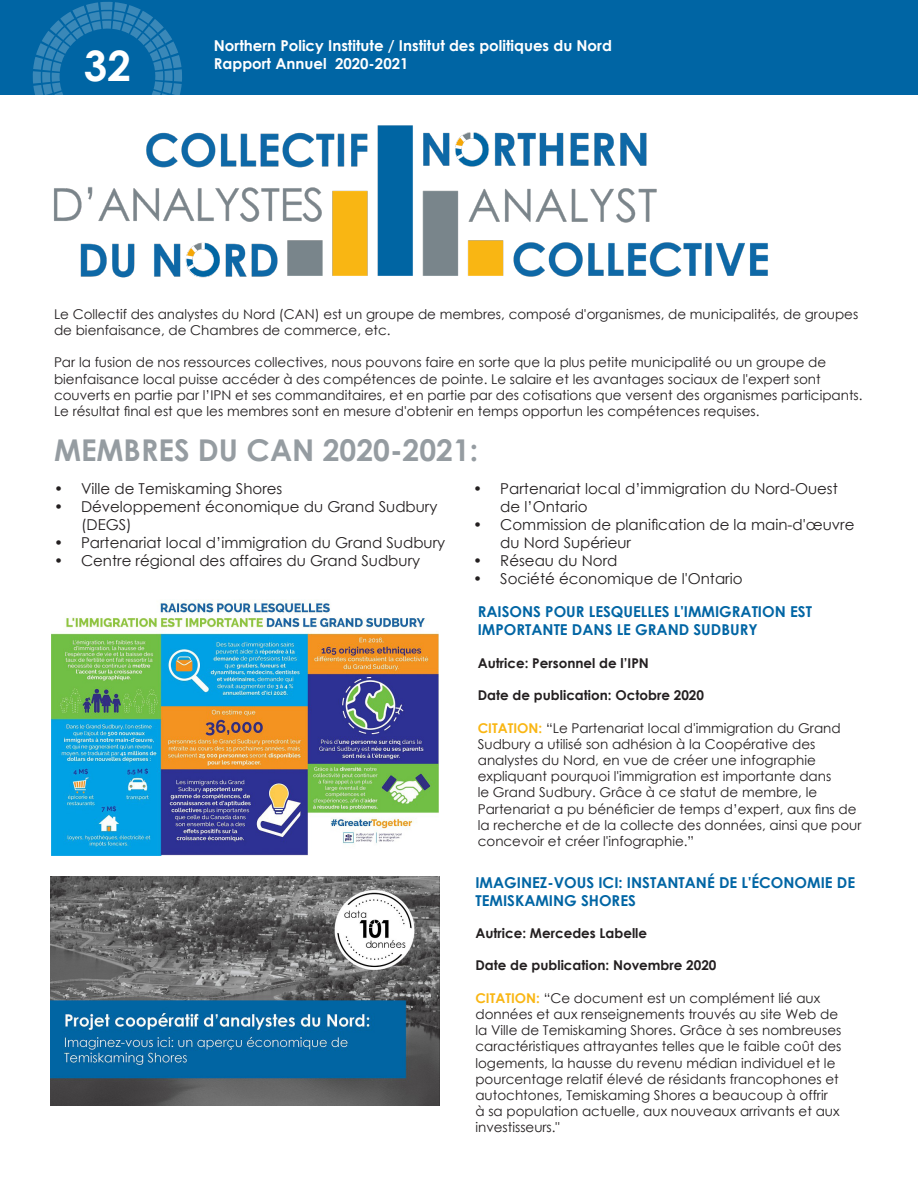
<style>
.page{position:relative;width:918px;height:1188px;background:#fff}
.page>*{position:absolute;margin:0;border:0;box-sizing:border-box;transform-origin:0 0}
.t1{font:700 42px "Century Gothic";color:#fff}
.Sub-title{font:700 30px "Century Gothic";color:#959ca1}
.t2{font:15px/18px "Century Gothic";color:#231f20}
.Body{font:700 15px/18px "Century Gothic";color:#0065a4}
.t3{font:700 15px/18px "Century Gothic";color:#fff}
.Body-2{font:13.5px/16.2px "Century Gothic";color:#231f20}
.Body-3{font:700 13.5px "Century Gothic";color:#231f20}
.s1{font-weight:700;color:#f9b614}
</style>
<div class="page">
<div style="left:0;top:0;width:918px;height:95px;background:#0065a4"></div>
<svg style="left:33px;top:2px;width:149px;height:93px"></svg>
<img style="left:54px;top:125px;width:714px;height:153px">
<img style="left:51px;top:876px;width:388px;height:229px">
<img style="left:52px;top:602px;width:387px;height:253px">
<h1 class="t1" style="left:84px;top:33px;width:49px">32</h1>
<p class="t3" style="left:214px;top:36px;width:400px">Northern Policy Institute / Institut des politiques du Nord<br>Rapport Annuel 2020-2021</p>
<p class="Body-2" style="left:54px;top:306px;width:806px">Le Collectif des analystes du Nord (CAN) est un groupe de membres, composé d'organismes, de municipalités, de groupes de bienfaisance, de Chambres de commerce, etc.</p>
<p class="Body-2" style="left:54px;top:354px;width:810px">Par la fusion de nos ressources collectives, nous pouvons faire en sorte que la plus petite municipalité ou un groupe de bienfaisance local puisse accéder à des compétences de pointe. Le salaire et les avantages sociaux de l'expert sont couverts en partie par l’IPN et ses commanditaires, et en partie par des cotisations que versent des organismes participants.<br>Le résultat final est que les membres sont en mesure d'obtenir en temps opportun les compétences requises.</p>
<p class="Sub-title" style="left:54px;top:427px;width:426px">MEMBRES DU CAN 2020-2021:</p>
<p class="t2" style="left:54px;top:479px;width:230px">• Ville de Temiskaming Shores</p>
<p class="t2" style="left:81px;top:497px;width:358px;text-indent:-27px">• Développement économique du Grand Sudbury (DEGS)</p>
<p class="t2" style="left:54px;top:533px;width:393px">• Partenariat local d’immigration du Grand Sudbury</p>
<p class="t2" style="left:54px;top:551px;width:368px">• Centre régional des affaires du Grand Sudbury</p>
<p class="t2" style="left:500px;top:479px;width:339px;text-indent:-27px">• Partenariat local d’immigration du Nord-Ouest de l’Ontario</p>
<p class="t2" style="left:500px;top:515px;width:356px;text-indent:-27px">• Commission de planification de la main-d'œuvre du Nord Supérieur</p>
<p class="t2" style="left:473px;top:551px;width:146px">• Réseau du Nord</p>
<p class="t2" style="left:473px;top:569px;width:271px">• Société économique de l'Ontario</p>
<p class="Body" style="left:478px;top:602px;width:336px">RAISONS POUR LESQUELLES L'IMMIGRATION EST<br>IMPORTANTE DANS LE GRAND SUDBURY</p>
<p class="Body-3" style="left:478px;top:653px;width:173px">Autrice: Personnel de l’IPN</p>
<p class="Body-3" style="left:478px;top:685px;width:228px">Date de publication: Octobre 2020</p>
<p class="Body-2" style="left:478px;top:719px;width:385px"><span class="s1">CITATION:</span> “Le Partenariat local d'immigration du Grand Sudbury a utilisé son adhésion à la Coopérative des analystes du Nord, en vue de créer une infographie expliquant pourquoi l'immigration est importante dans<br>le Grand Sudbury. Grâce à ce statut de membre, le Partenariat a pu bénéficier de temps d’expert, aux fins de la recherche et de la collecte des données, ainsi que pour concevoir et créer l'infographie.”</p>
<p class="Body" style="left:475px;top:873px;width:381px">IMAGINEZ-VOUS ICI: INSTANTANÉ DE L'ÉCONOMIE DE<br>TEMISKAMING SHORES</p>
<p class="Body-3" style="left:475px;top:923px;width:173px">Autrice: Mercedes Labelle</p>
<p class="Body-3" style="left:475px;top:955px;width:243px">Date de publication: Novembre 2020</p>
<p class="Body-2" style="left:475px;top:990px;width:368px"><span class="s1">CITATION:</span> “Ce document est un complément lié aux données et aux renseignements trouvés au site Web de la Ville de Temiskaming Shores. Grâce à ses nombreuses caractéristiques attrayantes telles que le faible coût des logements, la hausse du revenu médian individuel et le pourcentage relatif élevé de résidants francophones et autochtones, Temiskaming Shores a beaucoup à offrir<br>à sa population actuelle, aux nouveaux arrivants et aux investisseurs."</p>
</div>
